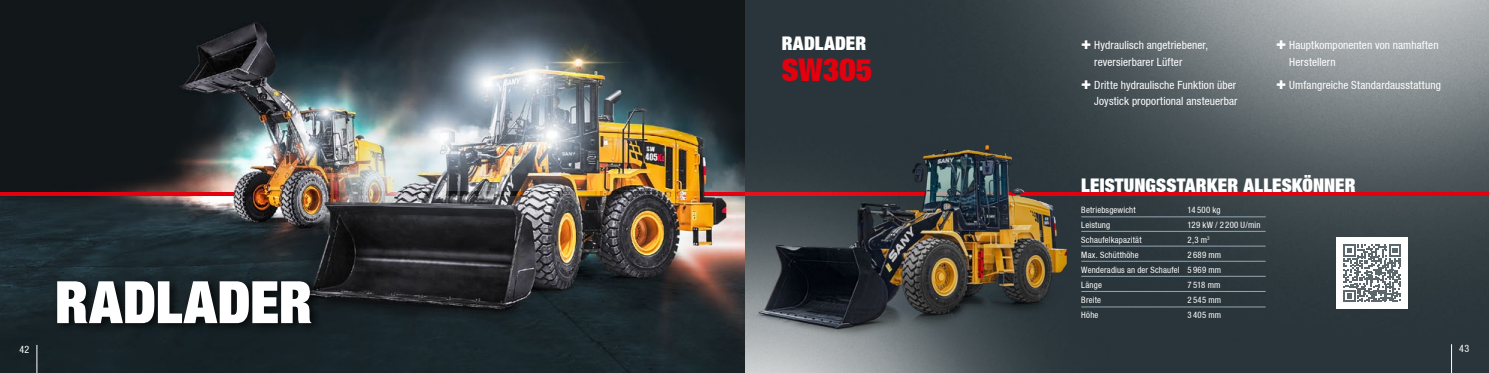
<style>
.page{position:relative;width:1489px;height:373px;background:#fff}
.page>*{position:absolute;margin:0;border:0;box-sizing:border-box;transform-origin:0 0}
.t1{font:900 57.75px "Context Reprise Extra Black S Si Extra";letter-spacing:.005em;color:#fff}
.t2{font:900 31.25px "Context Reprise Extra Black S Si Extra";letter-spacing:.005em;color:#e3000f}
.t3{font:900 18.75px "Context Reprise Extra Black S Si Extra";letter-spacing:.005em;color:#fff}
.t4{font:11.25px/16.2px "Context Reprise Condensed S Si Condensed";letter-spacing:.01em;color:#fff}
.t5{font:10px "Context Reprise Condensed S Si Condensed";color:#fff}
.t6{font:8.75px/15px "Context Reprise Condensed S Si Condensed";letter-spacing:.02em;color:#fff;text-align:justify}
.s1{font-family:"Context Reprise Extra Black S Si Extra";font-weight:900;font-size:16.88px}
</style>
<div class="page">
<img style="left:1214px;top:0;width:274px;height:372px">
<svg style="left:1214px;top:191px;width:274px;height:4px"></svg>
<img style="left:0;top:0;width:1214px;height:372px">
<img style="left:0;top:191px;width:743px;height:4px">
<img style="left:743px;top:133px;width:10px;height:213px">
<img style="left:753px;top:133px;width:336px;height:213px">
<hr style="left:1081px;top:216px;width:184px;height:1px;background:#95a6b0">
<hr style="left:1081px;top:231px;width:184px;height:1px;background:#95a6b0">
<hr style="left:1081px;top:245px;width:184px;height:1px;background:#95a6b0">
<hr style="left:1081px;top:260px;width:184px;height:1px;background:#95a6b0">
<hr style="left:1081px;top:275px;width:184px;height:1px;background:#95a6b0">
<hr style="left:1081px;top:291px;width:184px;height:1px;background:#95a6b0">
<hr style="left:1081px;top:306px;width:184px;height:1px;background:#95a6b0">
<div style="left:1336px;top:237px;width:72px;height:71px;background:#fff"></div>
<svg style="left:1343px;top:244px;width:58px;height:57px"></svg>
<div style="left:53px;top:275px;width:271px;height:59px;background:#000;opacity:.75"></div>
<svg style="left:37px;top:344px;width:1px;height:28px"></svg>
<svg style="left:1450px;top:343px;width:1px;height:29px"></svg>
<h1 class="t1" style="left:55px;top:264px;width:258px">RADLADER</h1>
<h3 class="t3" style="left:781px;top:31px;width:86px">RADLADER</h3>
<h2 class="t2" style="left:781px;top:49px;width:92px">SW305</h2>
<p class="t4" style="left:1094px;top:37px;width:115px;text-indent:-13px"><span class="s1">+</span> Hydraulisch angetriebener, reversierbarer Lüfter</p>
<p class="t4" style="left:1081px;top:77px;width:158px;text-align:right"><span class="s1">+</span> Dritte hydraulische Funktion über<br>Joystick proportional ansteuerbar</p>
<p class="t4" style="left:1289px;top:37px;width:151px;text-indent:-13px"><span class="s1">+</span> Hauptkomponenten von namhaften<br>Herstellern</p>
<p class="t4" style="left:1276px;top:77px;width:166px"><span class="s1">+</span> Umfangreiche Standardausstattung</p>
<h3 class="t3" style="left:1081px;top:172px;width:276px">LEISTUNGSSTARKER ALLESKÖNNER</h3>
<p class="t6" style="left:1081px;top:201px;width:56px">Betriebsgewicht</p>
<p class="t6" style="left:1187px;top:201px;width:34px">14500 kg</p>
<p class="t6" style="left:1081px;top:216px;width:30px">Leistung</p>
<p class="t6" style="left:1187px;top:216px;width:74px">129 kW / 2200 U/min</p>
<p class="t6" style="left:1081px;top:231px;width:62px">Schaufelkapazität</p>
<p class="t6" style="left:1187px;top:231px;width:23px">2,3 m<sup>3</sup></p>
<p class="t6" style="left:1081px;top:246px;width:59px">Max. Schütthöhe</p>
<p class="t6" style="left:1081px;top:246px;width:141px;text-indent:106px">2689 mm Wenderadius an der Schaufel 5 969 mm Länge</p>
<p class="t6" style="left:1187px;top:276px;width:34px">7 518 mm</p>
<p class="t6" style="left:1081px;top:291px;width:21px">Breite</p>
<p class="t6" style="left:1187px;top:291px;width:35px">2545 mm</p>
<p class="t6" style="left:1081px;top:306px;width:19px">Höhe</p>
<p class="t6" style="left:1187px;top:306px;width:35px">3405 mm</p>
<p class="t5" style="left:19px;top:342px;width:11px">42</p>
<p class="t5" style="left:1458px;top:342px;width:12px">43</p>
</div>
